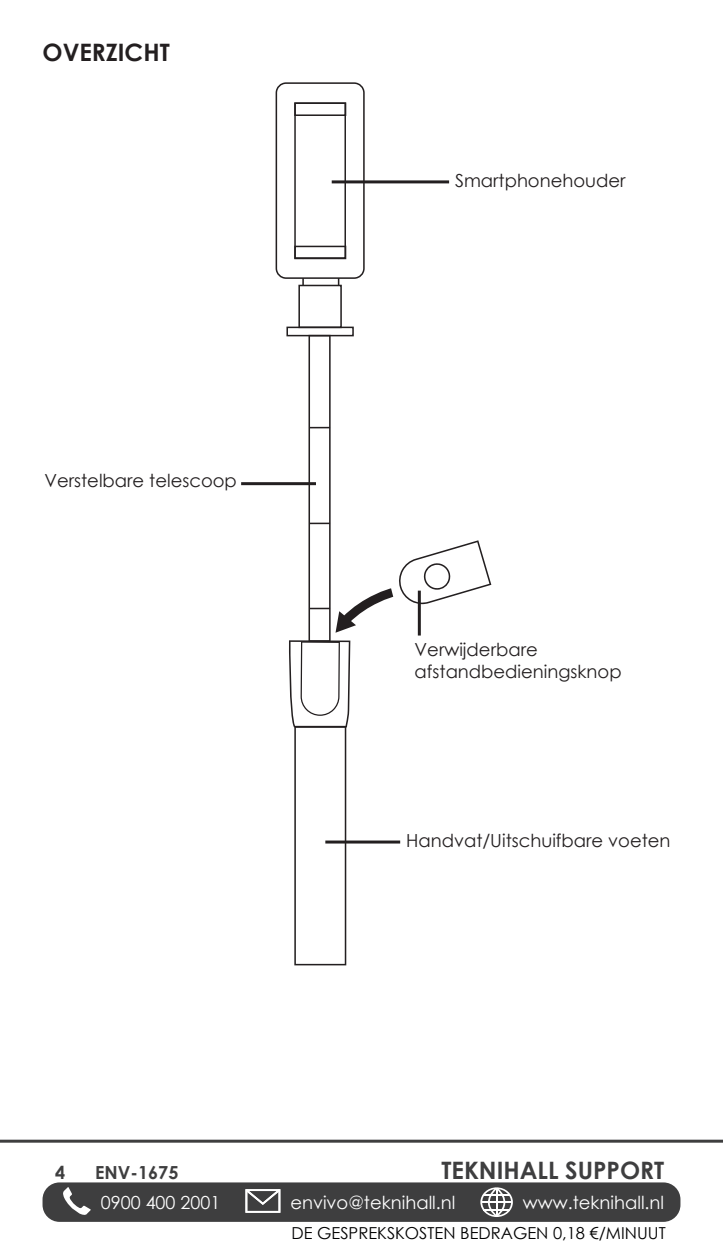
<style>
.page{position:relative;width:723px;height:1259px;background:#fff}
.page>*{position:absolute;margin:0;border:0;box-sizing:border-box;transform-origin:0 0}
.t1{font:700 24px "Century Gothic";color:#3e3e3f}
.Rubrik{font:700 24px "Century Gothic";color:#231f20}
.Brød_tabualtor{font:18px "Century Gothic";color:#231f20}
.t2{font:18px "Century Gothic";color:#fff}
.t3{font:700 18px "Century Gothic";color:#3e3e3f}
.t4{font:16.5px "Century Gothic";color:#000001}
</style>
<div class="page">
<div style="left:43px;top:1182px;width:637px;height:39px;background:#3e3e3f;border-radius:17px"></div>
<svg style="left:63px;top:1187px;width:28px;height:28px"></svg>
<svg style="left:245px;top:1189px;width:35px;height:23px"></svg>
<svg style="left:480px;top:1187px;width:33px;height:30px"></svg>
<hr style="left:0;top:1139px;width:723px;height:3px;background:#3e3e3f">
<svg style="left:289px;top:336px;width:202px;height:629px"></svg>
<div style="left:286px;top:326px;width:68px;height:10px;border:2px solid #231f20"></div>
<svg style="left:275px;top:82px;width:90px;height:247px"></svg>
<hr style="left:332px;top:180px;width:117px;height:3px;background:#231f20">
<hr style="left:325px;top:840px;width:75px;height:3px;background:#231f20">
<hr style="left:241px;top:482px;width:75px;height:3px;background:#231f20">
<hr style="left:418px;top:590px;width:3px;height:45px;background:#231f20">
<p class="Rubrik" style="left:43px;top:34px;width:129px">OVERZICHT</p>
<p class="Brød_tabualtor" style="left:44px;top:468px;width:194px">Verstelbare telescoop</p>
<p class="Brød_tabualtor" style="left:455px;top:168px;width:172px">Smartphonehouder</p>
<p class="Brød_tabualtor" style="left:415px;top:637px;width:125px">Verwijderbare</p>
<p class="Brød_tabualtor" style="left:415px;top:658px;width:208px">afstandbedieningsknop</p>
<p class="Brød_tabualtor" style="left:406px;top:828px;width:266px">Handvat/Uitschuifbare voeten</p>
<h1 class="t1" style="left:441px;top:1151px;width:224px">TEKNIHALL SUPPORT</h1>
<p class="t3" style="left:55px;top:1158px;width:12px">4</p>
<p class="t3" style="left:95px;top:1158px;width:85px">ENV-1675</p>
<p class="t2" style="left:101px;top:1189px;width:121px">0900 400 2001</p>
<p class="t2" style="left:290px;top:1189px;width:167px">envivo@teknihall.nl</p>
<p class="t2" style="left:523px;top:1189px;width:143px">www.teknihall.nl</p>
<p class="t4" style="left:291px;top:1221px;width:376px">DE GESPREKSKOSTEN BEDRAGEN 0,18 €/MINUUT</p>
</div>
